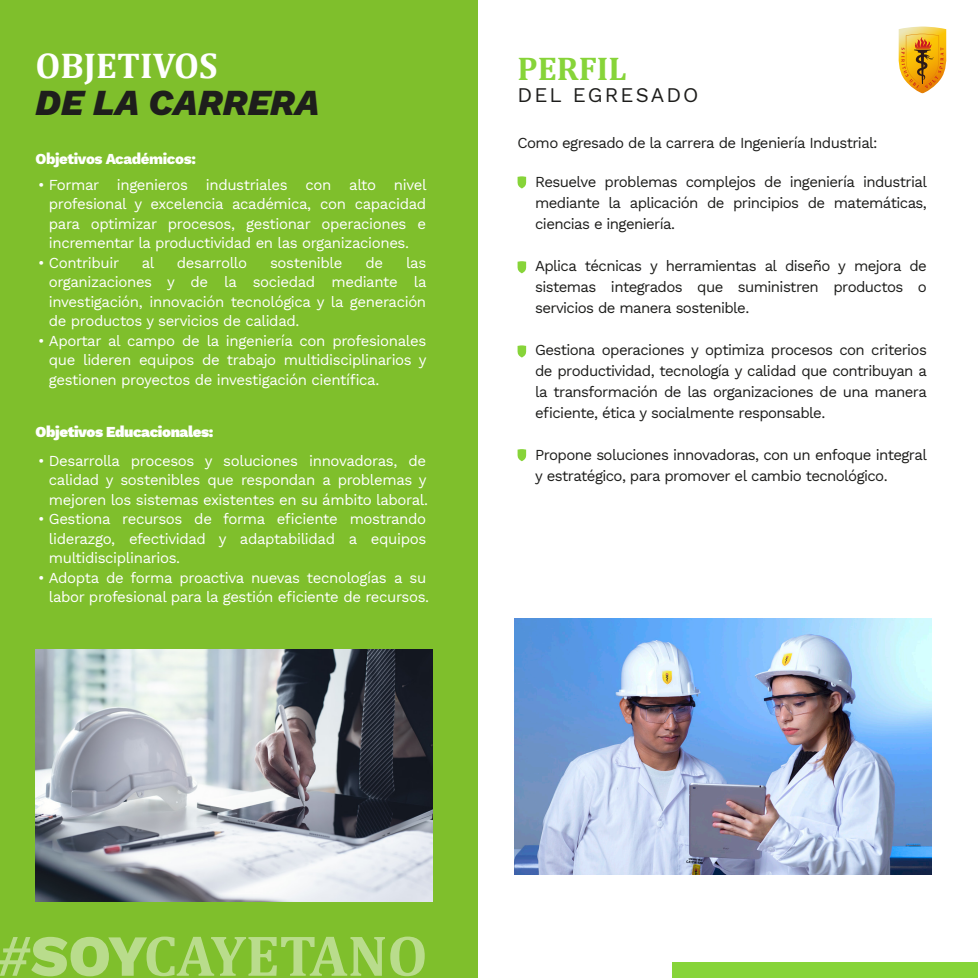
<style>
.page{position:relative;width:978px;height:978px;background:#fff}
.page>*{position:absolute;margin:0;border:0;box-sizing:border-box;transform-origin:0 0}
.t1{font:italic 800 36px "Work Sans";color:#1e1e1c}
.t2{font:700 36px "Cambria";color:#fff}
.t3{font:700 33px "Cambria";color:#87d439}
.t4{font:20.55px "Work Sans";letter-spacing:.1em;color:#1d1d1b}
.t5{font:15px/19.5px "Work Sans";letter-spacing:-.025em;color:#fff;text-align:justify}
.t6{font:15px/21px "Work Sans";letter-spacing:-.04em;color:#1d1d1b;text-align:justify}
.t7{font:900 15px "Work Sans";letter-spacing:-.025em;color:#fff}
.t8{font:800 15px "Work Sans";letter-spacing:-.025em;color:#fff}
</style>
<div class="page">
<div style="left:0;top:0;width:477px;height:978px;background:#7fbf2c"></div>
<div style="left:673px;top:962px;width:305px;height:16px;background:#87d439"></div>
<svg style="left:898px;top:26px;width:48px;height:67px;background:#e7b045"></svg>
<img style="left:36px;top:650px;width:396px;height:251px">
<img style="left:515px;top:618px;width:416px;height:257px">
<svg style="left:0;top:937px;width:425px;height:39px"></svg>
<svg style="left:518px;top:449px;width:8px;height:12px"></svg>
<svg style="left:518px;top:345px;width:8px;height:12px"></svg>
<svg style="left:518px;top:261px;width:8px;height:12px"></svg>
<svg style="left:518px;top:176px;width:8px;height:12px"></svg>
<h1 class="t2" style="left:36px;top:40px;width:184px">OBJETIVOS</h1>
<h1 class="t1" style="left:36px;top:75px;width:286px">DE LA CARRERA</h1>
<h3 class="t4" style="left:518px;top:79px;width:183px">DEL EGRESADO</h3>
<p class="t8" style="left:36px;top:147px;width:162px">Objetivos Académicos:</p>
<h2 class="t3" style="left:518px;top:45px;width:111px">PERFIL</h2>
<p class="t6" style="left:518px;top:132px;width:362px">Como egresado de la carrera de Ingeniería Industrial:</p>
<p class="t5" style="left:49px;top:174px;width:379px;text-indent:-11px">• Formar ingenieros industriales con alto nivel profesional y excelencia académica, con capacidad para optimizar procesos, gestionar operaciones e incrementar la productividad en las organizaciones.</p>
<p class="t5" style="left:38px;top:252px;width:83px">• Contribuir</p>
<p class="t5" style="left:142px;top:252px;width:14px">al</p>
<p class="t5" style="left:177px;top:252px;width:72px">desarrollo</p>
<p class="t5" style="left:270px;top:252px;width:74px">sostenible</p>
<p class="t5" style="left:365px;top:252px;width:19px">de</p>
<p class="t5" style="left:49px;top:252px;width:379px;text-indent:357px">las organizaciones y de la sociedad mediante la investigación, innovación tecnológica y la generación de productos y servicios de calidad.</p>
<p class="t5" style="left:49px;top:330px;width:379px;text-indent:-11px">• Aportar al campo de la ingeniería con profesionales que lideren equipos de trabajo multidisciplinarios y gestionen proyectos de investigación científica.</p>
<p class="t7" style="left:36px;top:420px;width:179px">Objetivos Educacionales:</p>
<p class="t5" style="left:49px;top:450px;width:381px;text-align:left;text-indent:-11px">• Desarrolla procesos y soluciones innovadoras, de calidad y sostenibles que respondan a problemas y mejoren los sistemas existentes en su ámbito laboral.</p>
<p class="t5" style="left:49px;top:509px;width:379px;text-indent:-11px">• Gestiona recursos de forma eficiente mostrando liderazgo, efectividad y adaptabilidad a equipos multidisciplinarios.</p>
<p class="t5" style="left:38px;top:567px;width:393px;text-align:right">• Adopta de forma proactiva nuevas tecnologías a su labor profesional para la gestión eficiente de recursos.</p>
<p class="t6" style="left:535px;top:171px;width:393px">Resuelve problemas complejos de ingeniería industrial mediante la aplicación de principios de matemáticas, ciencias e ingeniería.</p>
<p class="t6" style="left:535px;top:255px;width:393px">Aplica técnicas y herramientas al diseño y mejora de sistemas integrados que suministren productos o servicios de manera sostenible.</p>
<p class="t6" style="left:535px;top:339px;width:393px">Gestiona operaciones y optimiza procesos con criterios de productividad, tecnología y calidad que contribuyan a la transformación de las organizaciones de una manera eficiente, ética y socialmente responsable.</p>
<p class="t6" style="left:535px;top:444px;width:393px">Propone soluciones innovadoras, con un enfoque integral y estratégico, para promover el cambio tecnológico.</p>
</div>
